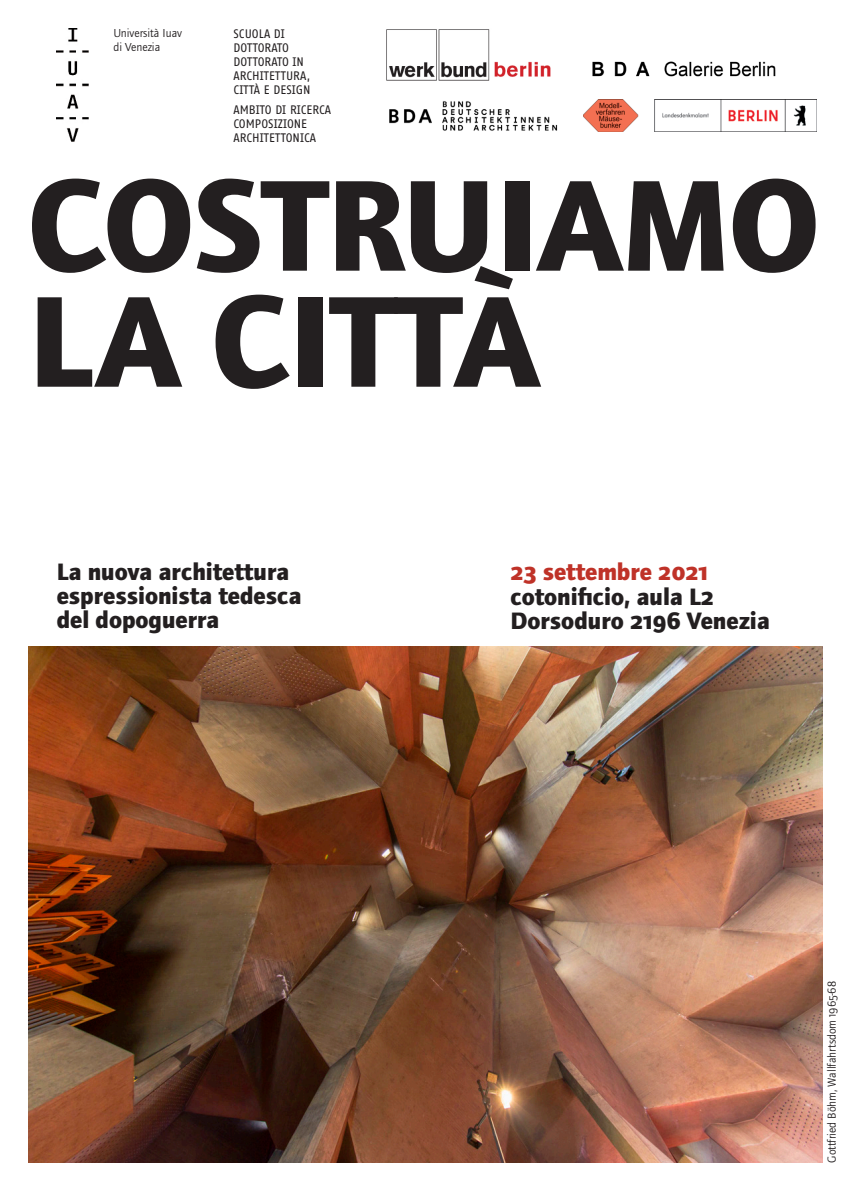
<style>
.page{position:relative;width:851px;height:1191px;background:#fff}
.page>*{position:absolute;margin:0;border:0;box-sizing:border-box;transform-origin:0 0}
.t1{font:700 134px "Foundry Journal";letter-spacing:-.01em;color:#231f20}
.txt_bianca{font:700 24.6px "Foundry Journal";color:#231f20}
.txt_bianca-2{font:700 24.6px "Foundry Journal";color:#bf3228}
.t2{font:12px/14px "Fago Office Sans";color:#231f20}
.t3{font:12px "Foundry Journal";color:#231f20}
.s1{font-family:"Foundry Journal SC"}
</style>
<div class="page">
<img style="left:57px;top:28px;width:31px;height:114px">
<img style="left:28px;top:646px;width:794px;height:516px">
<img style="left:583px;top:99px;width:233px;height:32px">
<img style="left:592px;top:61px;width:184px;height:16px">
<img style="left:386px;top:29px;width:164px;height:52px">
<img style="left:390px;top:101px;width:168px;height:30px">
<p class="t3" style="left:113px;top:27px;width:70px">Università Iuav</p>
<p class="t3" style="left:113px;top:41px;width:48px">di Venezia</p>
<p class="t2" style="left:233px;top:27px;width:57px">SCUOLA DI<br>DOTTORATO</p>
<p class="t2" style="left:233px;top:55px;width:72px">DOTTORATO IN</p>
<p class="t2" style="left:233px;top:69px;width:78px">ARCHITETTURA,</p>
<p class="t2" style="left:233px;top:83px;width:79px">CITTÀ E DESIGN</p>
<p class="t2" style="left:233px;top:102px;width:99px">AMBITO DI RICERCA</p>
<p class="t2" style="left:233px;top:116px;width:75px">COMPOSIZIONE</p>
<p class="t2" style="left:233px;top:130px;width:84px">ARCHITETTONICA</p>
<p class="t1" style="left:28px;top:147px;width:792px">COSTRUIAMO</p>
<p class="t1" style="left:28px;top:263px;width:513px">LA CITTÀ</p>
<p class="txt_bianca" style="left:57px;top:557px;width:234px">La nuova architettura</p>
<p class="txt_bianca" style="left:57px;top:581px;width:246px">espressionista tedesca</p>
<p class="txt_bianca" style="left:57px;top:605px;width:164px">del dopoguerra</p>
<p class="txt_bianca-2" style="left:510px;top:557px;width:199px"><span class="s1">23</span> settembre <span class="s1">2021</span></p>
<p class="txt_bianca" style="left:510px;top:582px;width:205px">cotonificio, aula L<span class="s1">2</span></p>
<p class="txt_bianca" style="left:510px;top:606px;width:261px">Dorsoduro <span class="s1">2196</span> Venezia</p>
<p class="t3" style="left:825px;top:1162px;width:183px;rotate:-90deg">Gottfried Böhm, Wallfahrtsdom <span class="s1">1965-68</span></p>
</div>
